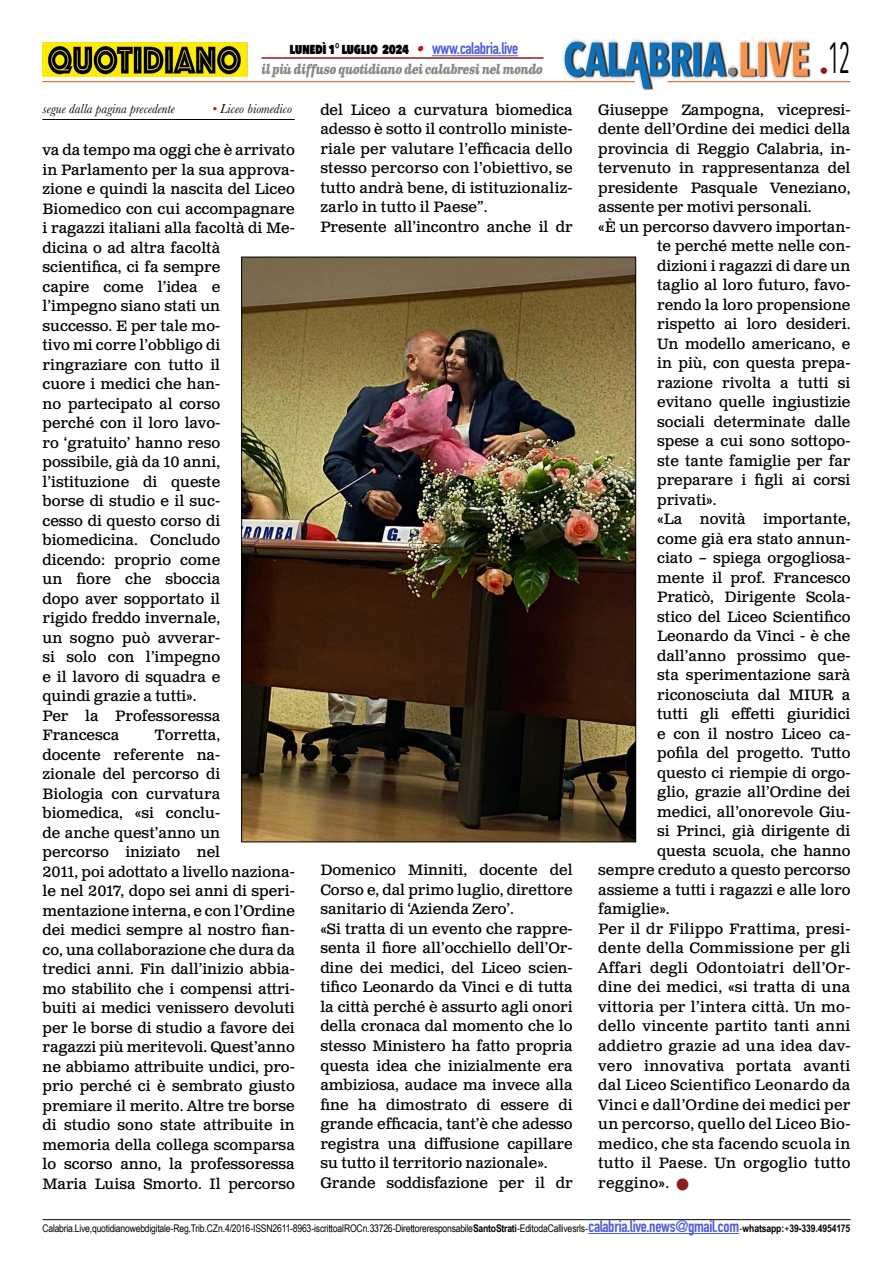
<style>
.page{position:relative;width:893px;height:1263px;background:#fff}
.page>*{position:absolute;margin:0;border:0;box-sizing:border-box;transform-origin:0 0}
.t1{font:43.5px "Avenir Next Condensed";color:#000;scale:.55 1}
.t2{font:15px/19.5px "Clarendon Text Pro";color:#000}
.t3{font:15px "Clarendon Text Pro";letter-spacing:.02em;color:#000}
.t4{font:800 15px "Avenir Next Condensed";letter-spacing:-.03em;color:#000;scale:.9 1}
.t5{font:italic 700 13.5px "Clarendon Text Pro";letter-spacing:-.05em;color:#878787;scale:.79 1}
.t6{font:italic 13.5px "Baskerville";color:#000}
.t7{font:10.5px "Arial Narrow";letter-spacing:-.02em;color:#000}
.s1{font-family:"Clarendon Text Pro";font-weight:700;font-style:italic;color:#ca181a}
.s2{font-family:"DIN Condensed";font-weight:700;font-size:16.5px;color:#4f5cd6}
.s3{color:#ca181a}
.s4{color:#8b1c1f}
.s5{font-weight:700}
</style>
<div class="page">
<img style="left:563px;top:39px;width:248px;height:51px">
<hr style="left:43px;top:81px;width:592px;height:1px;background:#c85a19">
<hr style="left:668px;top:81px;width:182px;height:1px;background:#c85a19">
<hr style="left:432px;top:55px;width:86px;height:1px;background:#4f5cd6">
<hr style="left:261px;top:57px;width:282px;height:2px;background:#8b1c1f">
<img style="left:43px;top:42px;width:204px;height:35px">
<hr style="left:43px;top:119px;width:252px;height:1px;background:#000">
<img style="left:243px;top:259px;width:391px;height:581px">
<hr style="left:43px;top:1219px;width:807px;height:1px;background:#000">
<hr style="left:588px;top:1233px;width:151px;height:1px;background:#4f5cd6">
<p class="t4" style="left:290px;top:39px;width:256px">LUNEDÌ 1° LUGLIO 2024 <span class="s1">•</span> <span class="s2">www.calabria.live</span></p>
<p class="t5" style="left:261px;top:61px;width:358px">il più diffuso quotidiano dei calabresi nel mondo</p>
<p class="t6" style="left:43px;top:100px;width:134px">segue dalla pagina precedente</p>
<p class="t6" style="left:212px;top:100px;width:82px"><span class="s3">•</span> Liceo biomedico</p>
<p class="t2" style="left:43px;top:141px;width:254px">va da tempo ma oggi che è arrivato in Parlamento per la sua approva&shy;zione e quindi la nascita del Liceo<br>Biomedico con cui accompagnare i ragazzi italiani alla facoltà di Me&shy;dicina o ad altra facoltà scientifica, ci fa sempre<br>capire come l’idea e l’impegno siano stati un<br>successo. E per tale mo-<br>tivo mi corre l’obbligo di ringraziare con tutto il<br>cuore i medici che han-<br>no partecipato al corso<br>perché con il loro lavo-<br>ro ‘gratuito’ hanno reso<br>possibile, già da 10 anni, l’istituzione di queste<br>borse di studio e il suc-<br>cesso di questo corso di biomedicina. Concludo<br>dicendo: proprio come<br>un fiore che sboccia<br>dopo aver sopportato il<br>rigido freddo invernale,<br>un sogno può avverar-<br>si solo con l’impegno<br>e il lavoro di squadra e<br>quindi grazie a tutti».<br>Per la Professoressa<br>Francesca</p>
<p class="t2" style="left:43px;top:726px;width:254px;text-indent:112px">Torretta,<br>docente referente na-<br>zionale del percorso di<br>Biologia con curvatura biomedica, «si conclu-<br>de anche quest’anno un<br>percorso iniziato nel<br>2011, poi adottato a livello naziona&shy;le nel 2017, dopo sei anni di speri&shy;mentazione interna, e con l’Ordine dei medici sempre al nostro fian&shy;co, una collaborazione che dura da tredici anni. Fin dall’inizio abbia&shy;mo stabilito che i compensi attri&shy;buiti ai medici venissero devoluti per le borse di studio a favore dei ragazzi più meritevoli. Quest’anno ne abbiamo attribuite undici, pro&shy;prio perché ci è sembrato giusto premiare il merito. Altre tre borse di studio sono state attribuite in memoria della collega scomparsa lo scorso anno, la professoressa<br>Maria Luisa Smorto. Il percorso</p>
<p class="t2" style="left:320px;top:101px;width:254px">del Liceo a curvatura biomedica adesso è sotto il controllo ministe&shy;riale per valutare l’efficacia dello stesso percorso con l’obiettivo, se tutto andrà bene, di istituzionaliz&shy;zarlo in tutto il Paese”.<br>Presente all’incontro anche il dr</p>
<p class="t2" style="left:320px;top:861px;width:254px">Domenico Minniti, docente del Corso e, dal primo luglio, direttore sanitario di ‘Azienda Zero’.<br>«Si tratta di un evento che rappre&shy;senta il fiore all’occhiello dell’Or&shy;dine dei medici, del Liceo scien&shy;tifico Leonardo da Vinci e di tutta la città perché è assurto agli onori della cronaca dal momento che lo stesso Ministero ha fatto propria questa idea che inizialmente era ambiziosa, audace ma invece alla fine ha dimostrato di essere di grande efficacia, tant’è che adesso registra una diffusione capillare su tutto il territorio nazionale».<br>Grande soddisfazione per il dr</p>
<h1 class="t1" style="left:820px;top:20px;width:58px"><sub>•</sub>12</h1>
<p class="t2" style="left:598px;top:101px;width:254px">Giuseppe Zampogna, vicepresi-</p>
<p class="t2" style="left:598px;top:120px;width:254px">dente dell’Ordine dei medici della</p>
<p class="t2" style="left:598px;top:140px;width:254px">provincia di Reggio Calabria, in-</p>
<p class="t2" style="left:598px;top:159px;width:254px">tervenuto in rappresentanza del</p>
<p class="t2" style="left:598px;top:179px;width:254px">presidente Pasquale Veneziano,</p>
<p class="t2" style="left:598px;top:198px;width:215px">assente per motivi personali.</p>
<p class="t2" style="left:598px;top:218px;width:254px">«È un percorso davvero importan-</p>
<p class="t2" style="left:657px;top:237px;width:195px">te perché mette nelle con-</p>
<p class="t2" style="left:657px;top:257px;width:195px">dizioni i ragazzi di dare un</p>
<p class="t2" style="left:657px;top:276px;width:195px">taglio al loro futuro, favo-</p>
<p class="t2" style="left:657px;top:296px;width:195px">rendo la loro propensione</p>
<p class="t2" style="left:657px;top:315px;width:195px">rispetto ai loro desideri.</p>
<p class="t2" style="left:657px;top:335px;width:195px">Un modello americano, e</p>
<p class="t2" style="left:657px;top:354px;width:195px">in più, con questa prepa-</p>
<p class="t2" style="left:657px;top:374px;width:195px">razione rivolta a tutti si</p>
<p class="t2" style="left:657px;top:393px;width:195px">evitano quelle ingiustizie</p>
<p class="t2" style="left:657px;top:413px;width:195px">sociali determinate dalle</p>
<p class="t2" style="left:657px;top:432px;width:195px">spese a cui sono sottopo-</p>
<p class="t2" style="left:657px;top:452px;width:195px">ste tante famiglie per far</p>
<p class="t2" style="left:657px;top:471px;width:195px">preparare i figli ai corsi</p>
<p class="t2" style="left:657px;top:491px;width:61px">privati».</p>
<p class="t2" style="left:657px;top:510px;width:195px">«La novità importante,</p>
<p class="t2" style="left:657px;top:530px;width:195px">come già era stato annun-</p>
<p class="t2" style="left:657px;top:549px;width:195px">ciato – spiega orgogliosa-</p>
<p class="t2" style="left:657px;top:569px;width:195px">mente il prof. Francesco</p>
<p class="t2" style="left:657px;top:588px;width:195px">Praticò, Dirigente Scola-</p>
<p class="t2" style="left:657px;top:608px;width:195px">stico del Liceo Scientifico</p>
<p class="t2" style="left:657px;top:627px;width:195px">Leonardo da Vinci - è che</p>
<p class="t2" style="left:657px;top:647px;width:195px">dall’anno prossimo que-</p>
<p class="t2" style="left:657px;top:666px;width:195px">sta sperimentazione sarà</p>
<p class="t2" style="left:657px;top:686px;width:195px">riconosciuta dal MIUR a</p>
<p class="t2" style="left:657px;top:705px;width:195px">tutti gli effetti giuridici</p>
<p class="t2" style="left:657px;top:725px;width:195px">e con il nostro Liceo ca-</p>
<p class="t2" style="left:657px;top:744px;width:195px">pofila del progetto. Tutto</p>
<p class="t2" style="left:657px;top:764px;width:195px">questo ci riempie di orgo-</p>
<p class="t2" style="left:657px;top:783px;width:195px">glio, grazie all’Ordine dei</p>
<p class="t2" style="left:657px;top:803px;width:195px">medici, all’onorevole Giu-</p>
<p class="t2" style="left:657px;top:822px;width:195px">si Princi, già dirigente di</p>
<p class="t2" style="left:657px;top:842px;width:195px">questa scuola, che hanno</p>
<p class="t2" style="left:598px;top:861px;width:254px">sempre creduto a questo percorso</p>
<p class="t2" style="left:598px;top:881px;width:254px">assieme a tutti i ragazzi e alle loro</p>
<p class="t2" style="left:598px;top:900px;width:73px">famiglie».</p>
<p class="t3" style="left:598px;top:920px;width:254px">Per il dr Filippo Frattima, presi-</p>
<p class="t3" style="left:598px;top:939px;width:254px">dente della Commissione per gli</p>
<p class="t3" style="left:598px;top:959px;width:254px">Affari degli Odontoiatri dell’Or-</p>
<p class="t3" style="left:598px;top:978px;width:254px">dine dei medici, «si tratta di una</p>
<p class="t3" style="left:598px;top:998px;width:254px">vittoria per l’intera città. Un mo-</p>
<p class="t3" style="left:598px;top:1017px;width:254px">dello vincente partito tanti anni</p>
<p class="t3" style="left:598px;top:1037px;width:254px">addietro grazie ad una idea dav-</p>
<p class="t3" style="left:598px;top:1056px;width:254px">vero innovativa portata avanti</p>
<p class="t3" style="left:598px;top:1076px;width:254px">dal Liceo Scientifico Leonardo da</p>
<p class="t3" style="left:598px;top:1095px;width:254px">Vinci e dall’Ordine dei medici per</p>
<p class="t3" style="left:598px;top:1115px;width:254px">un percorso, quello del Liceo Bio-</p>
<p class="t3" style="left:598px;top:1134px;width:254px">medico, che sta facendo scuola in</p>
<p class="t3" style="left:598px;top:1154px;width:254px">tutto il Paese. Un orgoglio tutto</p>
<p class="t3" style="left:598px;top:1173px;width:92px">reggino». <span class="s4">■</span></p>
<p class="t7" style="left:43px;top:1220px;width:809px">Calabria.Live, quotidiano webdigitale - Reg. Trib. CZ n. 4/2016 - ISSN 2611-8963 - iscritto al ROC n. 33726 - Direttore responsabile <span class="s5">Santo Strati</span> - Edito da Callive srls - <span class="s2">calabria.live.news@gmail.com</span> - <span class="s5">whatsapp:</span> +<span class="s5">39-339.4954175</span></p>
</div>
